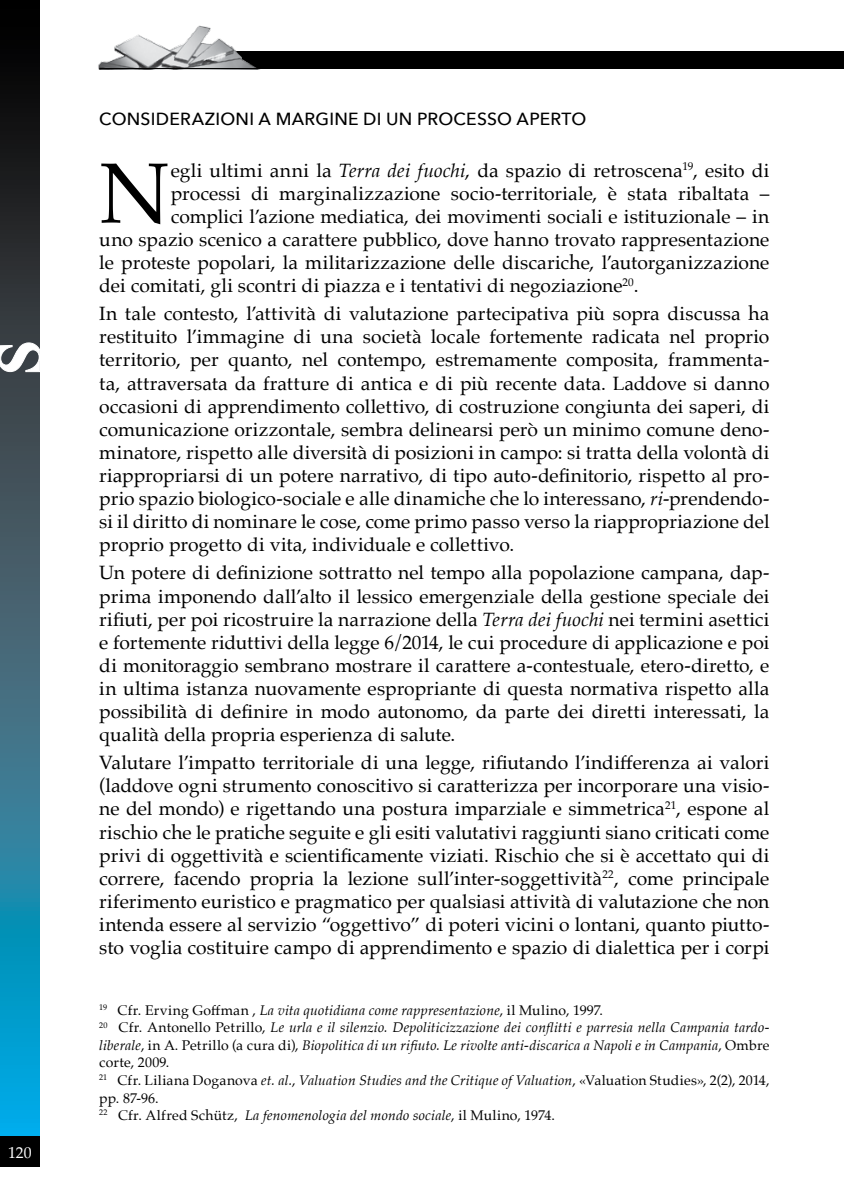
<style>
.page{position:relative;width:844px;height:1191px;background:#fff}
.page>*{position:absolute;margin:0;border:0;box-sizing:border-box;transform-origin:0 0}
.t1{font:85.4px "Palatino";color:#000}
.t2{font:19.25px/23.1px "Palatino";letter-spacing:.005em;color:#000;text-align:justify}
.t3{font:500 17.5px "Avenir Next";letter-spacing:.015em;color:#000}
.t4{font:15.75px "Palatino";color:#fff}
.t5{font:italic 14px/17.5px "Palatino";letter-spacing:.015em;color:#000}
.s1{font-style:italic}
.s2{font-style:normal}
</style>
<div class="page">
<svg style="left:0;top:0;width:40px;height:1136px;background:#265b6d"></svg>
<div style="left:124px;top:52px;width:719px;height:17px;background:#000"></div>
<div style="left:0;top:1136px;width:40px;height:30px;background:#000"></div>
<img style="left:98px;top:25px;width:171px;height:44px">
<hr style="left:99px;top:68px;width:162px;height:1px;background:#000">
<svg style="left:0;top:342px;width:40px;height:30px"></svg>
<p class="t4" style="left:8px;top:1139px;width:25px">120</p>
<p class="t3" style="left:99px;top:104px;width:488px">CONSIDERAZIONI A MARGINE DI UN PROCESSO APERTO</p>
<h1 class="t1" style="left:99px;top:123px;width:72px">N</h1>
<p class="t2" style="left:171px;top:158px;width:600px">egli ultimi anni la <span class="s1">Terra dei fuochi</span>, da spazio di retroscena<sup>19</sup>, esito di</p>
<p class="t2" style="left:171px;top:181px;width:600px">processi di marginalizzazione socio-territoriale, è stata ribaltata –</p>
<p class="t2" style="left:171px;top:205px;width:600px">complici l’azione mediatica, dei movimenti sociali e istituzionale – in</p>
<p class="t2" style="left:99px;top:228px;width:671px">uno spazio scenico a carattere pubblico, dove hanno trovato rappresentazione</p>
<p class="t2" style="left:99px;top:251px;width:671px">le proteste popolari, la militarizzazione delle discariche, l’autorganizzazione</p>
<p class="t2" style="left:99px;top:274px;width:541px">dei comitati, gli scontri di piazza e i tentativi di negoziazione<sup>20</sup>.</p>
<p class="t2" style="left:99px;top:302px;width:671px">In tale contesto, l’attività di valutazione partecipativa più sopra discussa ha restituito l’immagine di una società locale fortemente radicata nel proprio territorio, per quanto, nel contempo, estremamente composita, frammenta&shy;ta, attraversata da fratture di antica e di più recente data. Laddove si danno occasioni di apprendimento collettivo, di costruzione congiunta dei saperi, di comunicazione orizzontale, sembra delinearsi però un minimo comune deno&shy;minatore, rispetto alle diversità di posizioni in campo: si tratta della volontà di riappropriarsi di un potere narrativo, di tipo auto-definitorio, rispetto al pro&shy;prio spazio biologico-sociale e alle dinamiche che lo interessano, <span class="s1">ri</span>-prendendo&shy;si il diritto di nominare le cose, come primo passo verso la riappropriazione del proprio progetto di vita, individuale e collettivo.</p>
<p class="t2" style="left:99px;top:561px;width:671px">Un potere di definizione sottratto nel tempo alla popolazione campana, dap&shy;prima imponendo dall’alto il lessico emergenziale della gestione speciale dei rifiuti, per poi ricostruire la narrazione della <span class="s1">Terra dei fuochi</span> nei termini asettici e fortemente riduttivi della legge 6/2014, le cui procedure di applicazione e poi di monitoraggio sembrano mostrare il carattere a-contestuale, etero-diretto, e in ultima istanza nuovamente espropriante di questa normativa rispetto alla possibilità di definire in modo autonomo, da parte dei diretti interessati, la qualità della propria esperienza di salute.</p>
<p class="t2" style="left:99px;top:751px;width:671px">Valutare l’impatto territoriale di una legge, rifiutando l’indifferenza ai valori (laddove ogni strumento conoscitivo si caratterizza per incorporare una visio&shy;ne del mondo) e rigettando una postura imparziale e simmetrica<sup>21</sup>, espone al rischio che le pratiche seguite e gli esiti valutativi raggiunti siano criticati come privi di oggettività e scientificamente viziati. Rischio che si è accettato qui di correre, facendo propria la lezione sull’inter-soggettività<sup>22</sup>, come principale riferimento euristico e pragmatico per qualsiasi attività di valutazione che non intenda essere al servizio “oggettivo” di poteri vicini o lontani, quanto piutto&shy;sto voglia costituire campo di apprendimento e spazio di dialettica per i corpi</p>
<p class="t5" style="left:99px;top:1001px;width:671px"><sup>19</sup> <span class="s2">Cfr. Erving Goffman ,</span> La vita quotidiana come rappresentazione<span class="s2">, il Mulino, 1997.<br></span><sup>20</sup> <span class="s2">Cfr. Antonello Petrillo,</span> Le urla e il silenzio. Depoliticizzazione dei conflitti e parresia nella Campania tardo&shy;liberale<span class="s2">, in A. Petrillo (a cura di),</span> Biopolitica di un rifiuto. Le rivolte anti-discarica a Napoli e in Campania<span class="s2">, Ombre corte, 2009.<br></span><sup>21</sup> <span class="s2">Cfr. Liliana Doganova</span> et. al.<span class="s2">,</span> Valuation Studies and the Critique of Valuation<span class="s2">, «Valuation Studies», 2(2), 2014, pp. 87-96.<br></span><sup>22</sup> <span class="s2">Cfr. Alfred Schütz,</span> La fenomenologia del mondo sociale<span class="s2">, il Mulino, 1974.</span></p>
</div>
